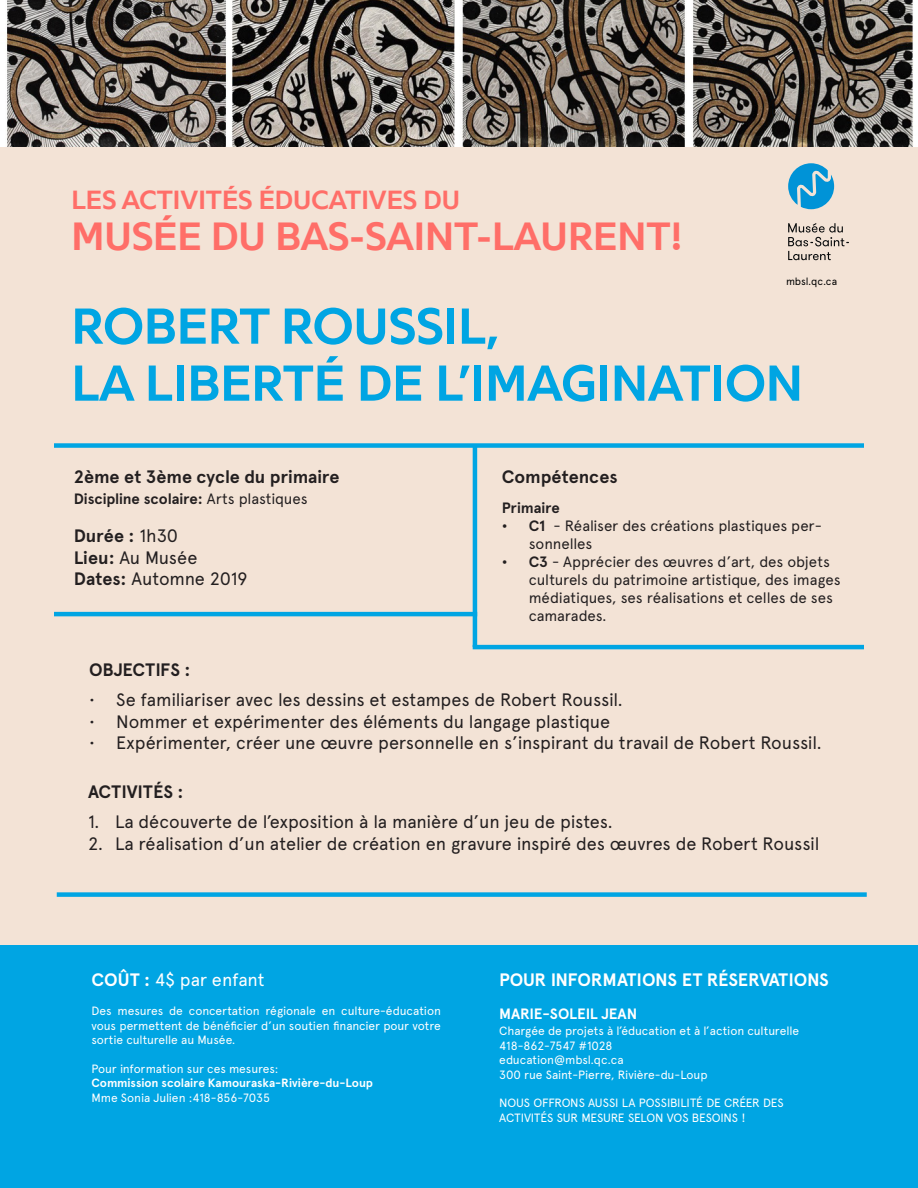
<style>
.page{position:relative;width:918px;height:1188px;background:#fff}
.page>*{position:absolute;margin:0;border:0;box-sizing:border-box;transform-origin:0 0}
.t1{font:700 52.5px "Programme";color:#00a5e3}
.t2{font:700 40.95px "Programme";color:#ff6e68}
.t3{font:700 27.3px "Programme";color:#ff6e68}
.t4{font:18px "Apercu";letter-spacing:-.01em;color:#231f20}
.t5{font:700 18px "Apercu";color:#231f20}
.t6{font:700 18px "Apercu";letter-spacing:-.015em;color:#fff}
.t7{font:18px "Apercu";letter-spacing:-.01em;color:#fff}
.t8{font:15px/18px "Apercu";letter-spacing:-.005em;color:#231f20}
.t9{font:700 15px "Apercu";letter-spacing:-.005em;color:#231f20}
.t10{font:700 15px "Apercu";letter-spacing:-.01em;color:#fff}
.t11{font:12px/14.4px "Apercu";letter-spacing:-.01em;color:#fff}
.t12{font:700 12px "Apercu";letter-spacing:-.005em;color:#fff}
.t13{font:10.5px "Apercu";letter-spacing:-.01em;color:#000}
.s1{font-weight:400}
.s2{font-weight:700}
</style>
<div class="page">
<div style="left:0;top:143px;width:918px;height:806px;background:#f3e3d6"></div>
<div style="left:0;top:945px;width:918px;height:243px;background:#00a5e3"></div>
<img style="left:0;top:0;width:918px;height:147px">
<svg style="left:788px;top:223px;width:61px;height:37px"></svg>
<svg style="left:788px;top:163px;width:46px;height:46px"></svg>
<div style="left:54px;top:443px;width:810px;height:5px;background:#00a5e3"></div>
<hr style="left:54px;top:612px;width:423px;height:4px;background:#00a5e3">
<hr style="left:473px;top:645px;width:391px;height:4px;background:#00a5e3">
<div style="left:57px;top:892px;width:810px;height:5px;background:#00a5e3"></div>
<hr style="left:473px;top:444px;width:4px;height:203px;background:#00a5e3">
<h3 class="t3" style="left:71px;top:186px;width:390px">LES ACTIVITÉS ÉDUCATIVES DU</h3>
<h2 class="t2" style="left:71px;top:215px;width:613px">MUSÉE DU BAS-SAINT-LAURENT!</h2>
<p class="t13" style="left:786px;top:275px;width:53px">mbsl.qc.ca</p>
<p class="t1" style="left:71px;top:299px;width:430px">ROBERT ROUSSIL,</p>
<p class="t1" style="left:71px;top:356px;width:733px">LA LIBERTÉ DE L’IMAGINATION</p>
<p class="t5" style="left:74px;top:466px;width:267px">2ème et 3ème cycle du primaire</p>
<p class="t9" style="left:74px;top:490px;width:235px">Discipline scolaire: <span class="s1">Arts plastiques</span></p>
<p class="t5" style="left:74px;top:525px;width:106px">Durée : <span class="s1">1h30</span></p>
<p class="t4" style="left:74px;top:546px;width:125px"><span class="s2">Lieu:</span> Au Musée</p>
<p class="t4" style="left:74px;top:568px;width:175px"><span class="s2">Dates:</span> Automne 2019</p>
<p class="t5" style="left:502px;top:466px;width:117px">Compétences</p>
<p class="t9" style="left:502px;top:499px;width:60px">Primaire</p>
<p class="t8" style="left:529px;top:517px;width:295px;text-indent:-27px"><span class="s2">• C1</span> - Réaliser des créations plastiques per&shy;sonnelles</p>
<p class="t8" style="left:529px;top:553px;width:313px;text-indent:-27px"><span class="s2">• C3</span> - Apprécier des œuvres d’art, des objets culturels du patrimoine artistique, des images médiatiques, ses réalisations et celles de ses camarades.</p>
<p class="t5" style="left:89px;top:659px;width:103px">OBJECTIFS :</p>
<p class="t4" style="left:89px;top:689px;width:535px">• Se familiariser avec les dessins et estampes de Robert Roussil.</p>
<p class="t4" style="left:89px;top:711px;width:522px">• Nommer et expérimenter des éléments du langage plastique</p>
<p class="t4" style="left:89px;top:732px;width:734px">• Expérimenter, créer une œuvre personnelle en s’inspirant du travail de Robert Roussil.</p>
<p class="t5" style="left:88px;top:781px;width:97px">ACTIVITÉS :</p>
<p class="t4" style="left:88px;top:811px;width:527px">1. La découverte de l’exposition à la manière d’un jeu de pistes.</p>
<p class="t4" style="left:88px;top:833px;width:733px">2. La réalisation d’un atelier de création en gravure inspiré des œuvres de Robert Roussil</p>
<h3 class="t7" style="left:91px;top:969px;width:175px"><span class="s2">COÛT :</span> 4$ par enfant</h3>
<p class="t11" style="left:91px;top:1004px;width:351px;text-align:justify">Des mesures de concertation régionale en culture-éducation vous permettent de bénéficier d’un soutien financier pour votre sortie culturelle au Musée.</p>
<p class="t11" style="left:91px;top:1061px;width:189px">Pour information sur ces mesures:</p>
<p class="t12" style="left:91px;top:1076px;width:283px">Commission scolaire Kamouraska-Rivière-du-Loup</p>
<p class="t11" style="left:91px;top:1090px;width:180px">Mme Sonia Julien :418-856-7035</p>
<h3 class="t6" style="left:499px;top:969px;width:331px">POUR INFORMATIONS ET RÉSERVATIONS</h3>
<p class="t10" style="left:499px;top:1005px;width:140px">MARIE-SOLEIL JEAN</p>
<p class="t11" style="left:499px;top:1024px;width:301px">Chargée de projets à l’éducation et à l’action culturelle 418-862-7547 #1028<br>education@mbsl.qc.ca<br>300 rue Saint-Pierre, Rivière-du-Loup</p>
<p class="t11" style="left:499px;top:1096px;width:286px">NOUS OFFRONS AUSSI LA POSSIBILITÉ DE CRÉER DES<br>ACTIVITÉS SUR MESURE SELON VOS BESOINS !</p>
</div>
